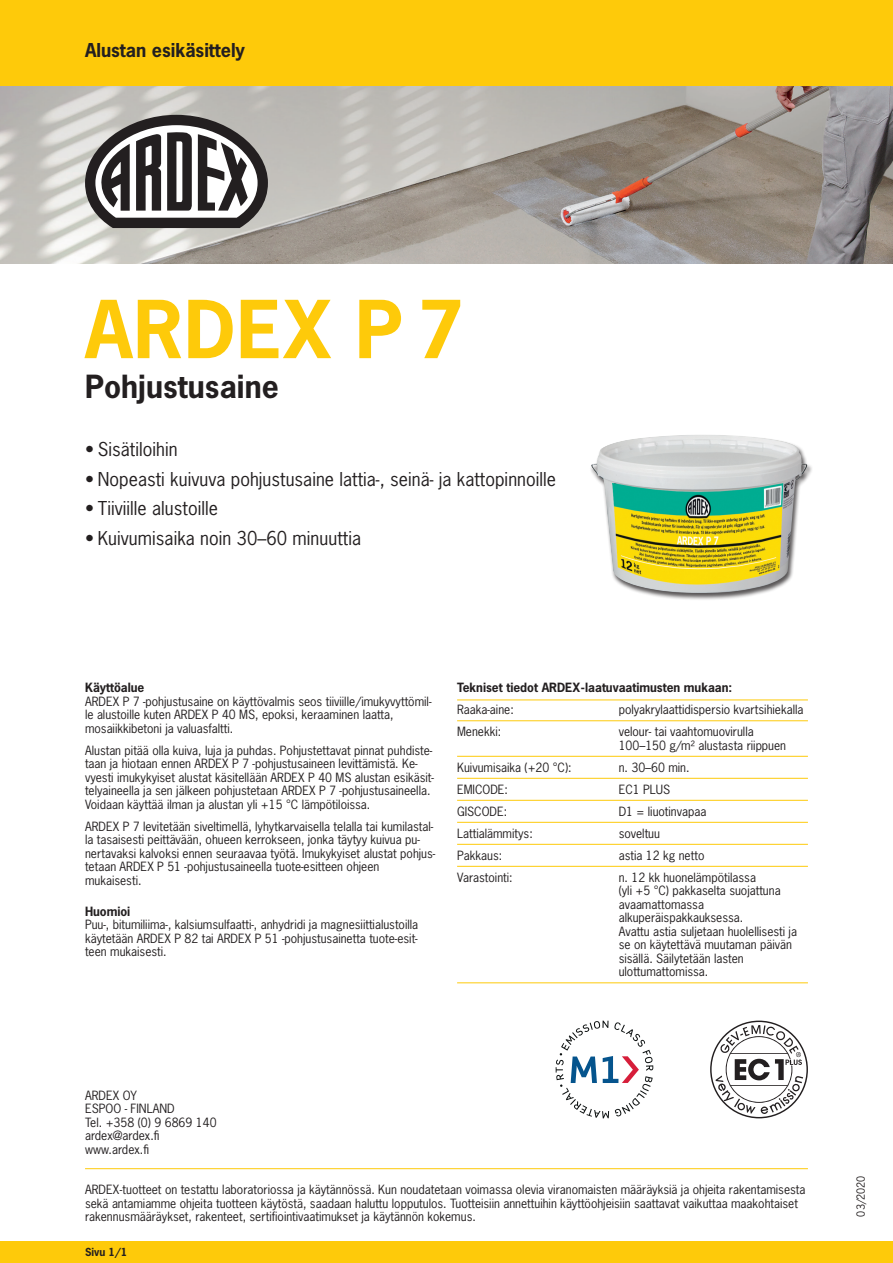
<style>
.page{position:relative;width:893px;height:1263px;background:#fff}
.page>*{position:absolute;margin:0;border:0;box-sizing:border-box;transform-origin:0 0}
.t1{font:700 75px "News Gothic Std";letter-spacing:.015em;color:#feca0a}
.t2{font:700 30px "News Gothic Std";letter-spacing:.005em;color:#231f20}
.t3{font:18px "News Gothic Std";letter-spacing:.005em;color:#231f20}
.t4{font:700 18px "News Gothic Std";color:#231f20}
.t5{font:12px/13.5px "News Gothic Std";color:#231f20}
.t6{font:700 12px "News Gothic Std";color:#231f20}
.t7{font:700 10.5px "News Gothic Std";color:#231f20}
.t8{font:10.5px "News Gothic Std";color:#231f20}
</style>
<div class="page">
<img style="left:0;top:85px;width:893px;height:179px">
<hr style="left:85px;top:1168px;width:723px;height:1px;background:#feca0a">
<div style="left:0;top:0;width:893px;height:85px;background:#feca0a"></div>
<div style="left:0;top:1242px;width:893px;height:21px;background:#feca0a"></div>
<hr style="left:457px;top:700px;width:351px;height:1px;background:#feca0a">
<hr style="left:457px;top:720px;width:351px;height:1px;background:#feca0a">
<hr style="left:457px;top:756px;width:351px;height:1px;background:#feca0a">
<hr style="left:457px;top:778px;width:351px;height:1px;background:#feca0a">
<hr style="left:457px;top:800px;width:351px;height:1px;background:#feca0a">
<hr style="left:457px;top:822px;width:351px;height:1px;background:#feca0a">
<hr style="left:457px;top:844px;width:351px;height:1px;background:#feca0a">
<hr style="left:457px;top:866px;width:351px;height:1px;background:#feca0a">
<hr style="left:457px;top:982px;width:351px;height:1px;background:#feca0a">
<svg style="left:710px;top:1020px;width:98px;height:98px"></svg>
<svg style="left:556px;top:1020px;width:97px;height:98px"></svg>
<div style="left:589px;top:434px;width:224px;height:166px;background:#231f20;opacity:.75"></div>
<img style="left:591px;top:435px;width:217px;height:158px">
<svg style="left:85px;top:115px;width:183px;height:113px"></svg>
<h3 class="t4" style="left:85px;top:38px;width:162px">Alustan esikäsittely</h3>
<h1 class="t1" style="left:85px;top:280px;width:380px">ARDEX P 7</h1>
<h2 class="t2" style="left:85px;top:366px;width:195px">Pohjustusaine</h2>
<h3 class="t3" style="left:85px;top:438px;width:94px">• Sisätiloihin</h3>
<h3 class="t3" style="left:85px;top:467px;width:472px">• Nopeasti kuivuva pohjustusaine lattia-, seinä- ja kattopinnoille</h3>
<h3 class="t3" style="left:85px;top:497px;width:134px">• Tiiviille alustoille</h3>
<h3 class="t3" style="left:85px;top:526px;width:277px">• Kuivumisaika noin 30–60 minuuttia</h3>
<p class="t6" style="left:85px;top:680px;width:61px">Käyttöalue</p>
<p class="t5" style="left:85px;top:694px;width:348px">ARDEX P 7 -pohjustusaine on käyttövalmis seos tiiviille/imukyvyttömil&shy;le alustoille kuten ARDEX P 40 MS, epoksi, keraaminen laatta, mosaiikkibetoni ja valuasfaltti.</p>
<p class="t5" style="left:85px;top:743px;width:350px">Alustan pitää olla kuiva, luja ja puhdas. Pohjustettavat pinnat puhdiste&shy;taan ja hiotaan ennen ARDEX P 7 -pohjustusaineen levittämistä. Ke&shy;vyesti imukykyiset alustat käsitellään ARDEX P 40 MS alustan esikäsit&shy;telyaineella ja sen jälkeen pohjustetaan ARDEX P 7 -pohjustusaineella.<br>Voidaan käyttää ilman ja alustan yli +15 °C lämpötiloissa.</p>
<p class="t5" style="left:85px;top:819px;width:352px">ARDEX P 7 levitetään siveltimellä, lyhytkarvaisella telalla tai kumilastal&shy;la tasaisesti peittävään, ohueen kerrokseen, jonka täytyy kuivua pu&shy;nertavaksi kalvoksi ennen seuraavaa työtä. Imukykyiset alustat pohjus&shy;tetaan ARDEX P 51 -pohjustusaineella tuote-esitteen ohjeen mukaisesti.</p>
<p class="t6" style="left:85px;top:903px;width:47px">Huomioi</p>
<p class="t5" style="left:85px;top:918px;width:335px;text-align:justify">Puu-, bitumiliima-, kalsiumsulfaatti-, anhydridi ja magnesiittialustoilla käytetään ARDEX P 82 tai ARDEX P 51 -pohjustusainetta tuote-esit&shy;teen mukaisesti.</p>
<p class="t6" style="left:457px;top:680px;width:277px">Tekniset tiedot ARDEX-laatuvaatimusten mukaan:</p>
<p class="t5" style="left:457px;top:703px;width:58px">Raaka-aine:</p>
<p class="t5" style="left:619px;top:703px;width:186px">polyakrylaattidispersio kvartsihiekalla</p>
<p class="t5" style="left:457px;top:725px;width:46px">Menekki:</p>
<p class="t5" style="left:619px;top:725px;width:169px">velour- tai vaahtomuovirulla<br>100–150 g/m² alustasta riippuen</p>
<p class="t5" style="left:457px;top:760px;width:116px">Kuivumisaika (+20 °C):</p>
<p class="t5" style="left:619px;top:760px;width:72px">n. 30–60 min.</p>
<p class="t5" style="left:457px;top:782px;width:52px">EMICODE:</p>
<p class="t5" style="left:619px;top:782px;width:53px">EC1 PLUS</p>
<p class="t5" style="left:457px;top:804px;width:52px">GISCODE:</p>
<p class="t5" style="left:619px;top:804px;width:89px">D1 = liuotinvapaa</p>
<p class="t5" style="left:457px;top:826px;width:77px">Lattialämmitys:</p>
<p class="t5" style="left:619px;top:826px;width:43px">soveltuu</p>
<p class="t5" style="left:457px;top:848px;width:47px">Pakkaus:</p>
<p class="t5" style="left:619px;top:848px;width:87px">astia 12 kg netto</p>
<p class="t5" style="left:457px;top:870px;width:57px">Varastointi:</p>
<p class="t5" style="left:619px;top:870px;width:180px">n. 12 kk huonelämpötilassa<br>(yli +5 °C) pakkaselta suojattuna avaamattomassa alkuperäispakkauksessa.<br>Avattu astia suljetaan huolellisesti ja se on käytettävä muutaman päivän sisällä. Säilytetään lasten ulottumattomissa.</p>
<p class="t5" style="left:85px;top:1088px;width:133px">ARDEX OY<br>ESPOO - FINLAND<br>Tel. +358 (0) 9 6869 140 ardex@ardex.fi www.ardex.fi</p>
<p class="t5" style="left:85px;top:1182px;width:722px">ARDEX-tuotteet on testattu laboratoriossa ja käytännössä. Kun noudatetaan voimassa olevia viranomaisten määräyksiä ja ohjeita rakentamisesta sekä antamiamme ohjeita tuotteen käytöstä, saadaan haluttu lopputulos. Tuotteisiin annettuihin käyttöohjeisiin saattavat vaikuttaa maakohtaiset rakennusmääräykset, rakenteet, sertifiointivaatimukset ja käytännön kokemus.</p>
<p class="t8" style="left:854px;top:1216px;width:42px;rotate:-90deg">03/2020</p>
<p class="t7" style="left:85px;top:1245px;width:44px">Sivu 1/1</p>
</div>
